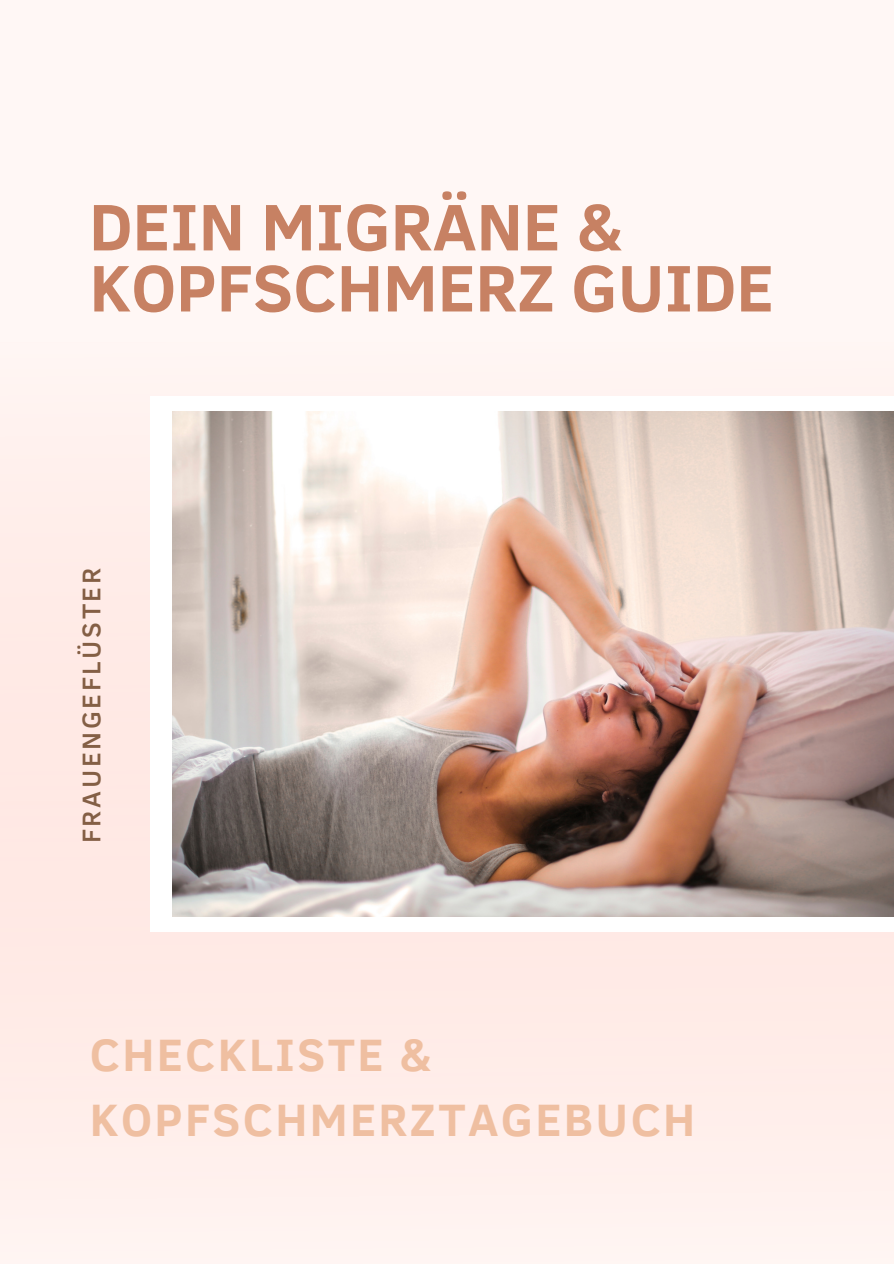
<style>
.page{position:relative;width:894px;height:1264px;background:#fff}
.page>*{position:absolute;margin:0;border:0;box-sizing:border-box;transform-origin:0 0}
.t1{font:700 67.05px/61.1px "Clear Sans";color:#c78163}
.t2{font:700 46.5px "Clear Sans";letter-spacing:.05em;color:#efbfa1}
.t3{font:500 26.25px "Clear Sans";letter-spacing:.1em;color:#845f45}
</style>
<div class="page">
<div style="left:0;top:0;width:893px;height:1263px;background:#fff7f5"></div>
<div style="left:0;top:342px;width:893px;height:921px;background:#ffeeea"></div>
<div style="left:150px;top:396px;width:743px;height:535px;background:#fff"></div>
<img style="left:172px;top:412px;width:721px;height:504px">
<p class="t1" style="left:89px;top:193px;width:685px">DEIN MIGRÄNE &amp;<br>KOPFSCHMERZ GUIDE</p>
<p class="t3" style="left:72px;top:843px;width:277px;rotate:-90deg">FRAUENGEFLÜSTER</p>
<p class="t2" style="left:90px;top:1021px;width:343px">CHECKLISTE &amp;</p>
<p class="t2" style="left:90px;top:1085px;width:607px">KOPFSCHMERZTAGEBUCH</p>
</div>
